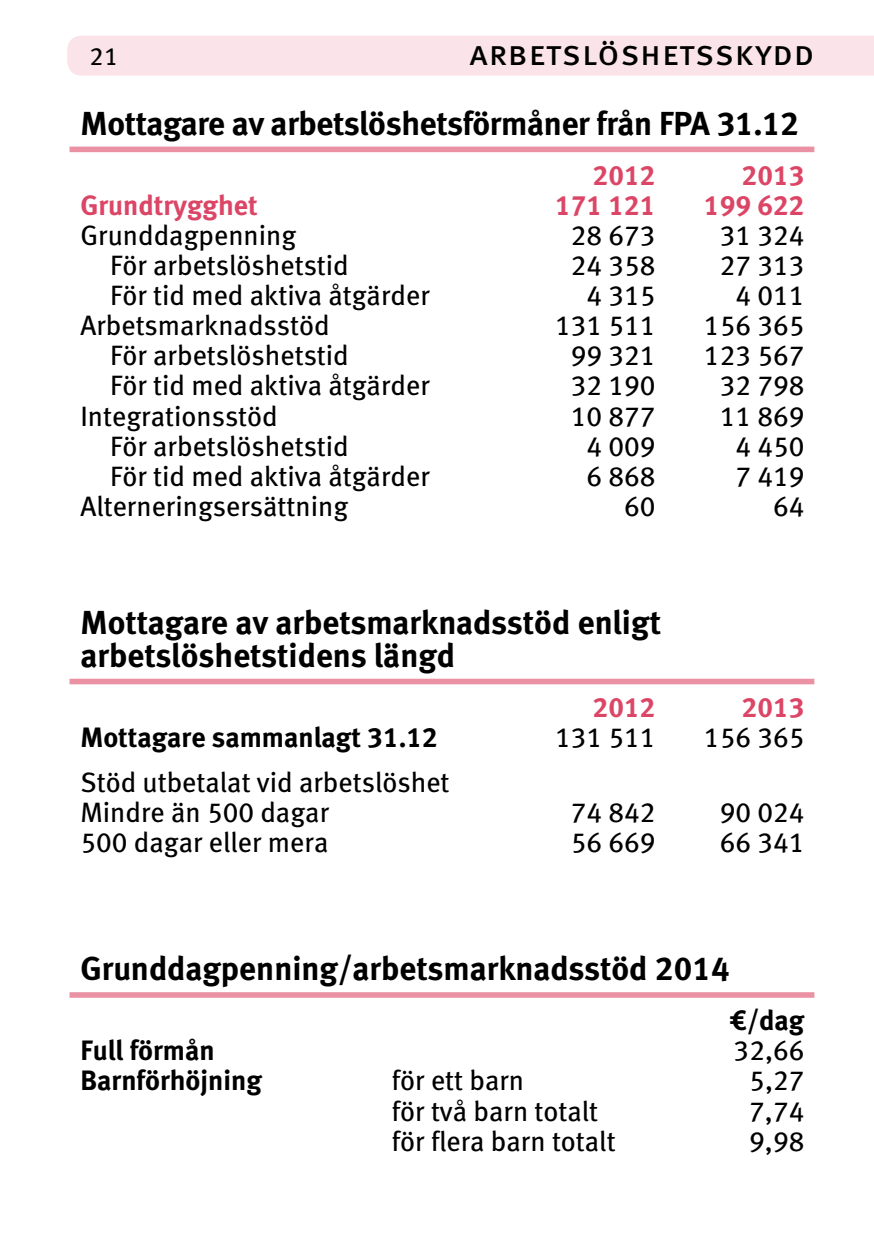
<style>
.page{position:relative;width:874px;height:1241px;background:#fff}
.page>*{position:absolute;margin:0;border:0;box-sizing:border-box;transform-origin:0 0}
.t1{font:35px "Meta Book LF Caps";letter-spacing:.025em;color:#000}
.t2{font:33.25px/33.2px "Meta Bold LF";letter-spacing:-.005em;color:#000}
.t3{font:28px/30.1px "Meta Book LF";color:#000}
.t4{font:28px "Meta Bold LF";color:#000}
.t5{font:28px "Meta Bold LF";color:#dc4666}
.t6{font:25.2px "Meta Book LF Caps";color:#000}
</style>
<div class="page">
<div style="left:67px;top:36px;width:806px;height:39px;background:#fae4e9"></div>
<div style="left:69px;top:146px;width:745px;height:6px;background:#ea92a4"></div>
<div style="left:69px;top:992px;width:745px;height:5px;background:#ea92a4"></div>
<div style="left:69px;top:678px;width:745px;height:6px;background:#ea92a4"></div>
<p class="t6" style="left:89px;top:41px;width:30px">21</p>
<p class="t1" style="left:469px;top:32px;width:346px">arbetslöshetsskydd</p>
<p class="t2" style="left:80px;top:106px;width:720px">Mottagare av arbetslöshetsförmåner från FPA 31.12</p>
<p class="t5" style="left:592px;top:158px;width:64px">2012</p>
<p class="t5" style="left:741px;top:158px;width:64px">2013</p>
<p class="t5" style="left:80px;top:189px;width:178px">Grundtrygghet</p>
<p class="t5" style="left:554px;top:189px;width:102px">171 121</p>
<p class="t5" style="left:703px;top:189px;width:102px">199 622</p>
<p class="t3" style="left:80px;top:220px;width:217px">Grunddagpenning</p>
<p class="t3" style="left:570px;top:220px;width:86px">28 673</p>
<p class="t3" style="left:719px;top:220px;width:86px">31 324</p>
<p class="t3" style="left:110px;top:250px;width:240px">För arbetslöshetstid</p>
<p class="t3" style="left:570px;top:250px;width:86px">24 358</p>
<p class="t3" style="left:719px;top:250px;width:86px">27 313</p>
<p class="t3" style="left:110px;top:280px;width:321px">För tid med aktiva åtgärder</p>
<p class="t3" style="left:586px;top:280px;width:71px">4 315</p>
<p class="t3" style="left:735px;top:280px;width:71px">4 011</p>
<p class="t3" style="left:80px;top:310px;width:250px">Arbetsmarknadsstöd</p>
<p class="t3" style="left:554px;top:310px;width:102px">131 511</p>
<p class="t3" style="left:703px;top:310px;width:102px">156 365</p>
<p class="t3" style="left:110px;top:340px;width:240px">För arbetslöshetstid</p>
<p class="t3" style="left:570px;top:340px;width:86px">99 321</p>
<p class="t3" style="left:703px;top:340px;width:102px">123 567</p>
<p class="t3" style="left:110px;top:370px;width:321px">För tid med aktiva åtgärder</p>
<p class="t3" style="left:570px;top:370px;width:86px">32 190</p>
<p class="t3" style="left:719px;top:370px;width:86px">32 798</p>
<p class="t3" style="left:80px;top:400px;width:199px">Integrationsstöd</p>
<p class="t3" style="left:570px;top:400px;width:86px">10 877</p>
<p class="t3" style="left:719px;top:400px;width:86px">11 869</p>
<p class="t3" style="left:110px;top:431px;width:240px">För arbetslöshetstid</p>
<p class="t3" style="left:586px;top:431px;width:71px">4 009</p>
<p class="t3" style="left:735px;top:431px;width:71px">4 450</p>
<p class="t3" style="left:110px;top:461px;width:321px">För tid med aktiva åtgärder</p>
<p class="t3" style="left:586px;top:461px;width:71px">6 868</p>
<p class="t3" style="left:735px;top:461px;width:71px">7 419</p>
<p class="t3" style="left:80px;top:491px;width:269px">Alterneringsersättning</p>
<p class="t3" style="left:623px;top:491px;width:33px">60</p>
<p class="t3" style="left:772px;top:491px;width:33px">64</p>
<p class="t2" style="left:80px;top:605px;width:582px">Mottagare av arbetsmarknadsstöd enligt arbetslöshetstidens längd</p>
<p class="t5" style="left:592px;top:690px;width:64px">2012</p>
<p class="t5" style="left:741px;top:690px;width:64px">2013</p>
<p class="t4" style="left:80px;top:720px;width:359px">Mottagare sammanlagt 31.12</p>
<p class="t3" style="left:554px;top:722px;width:102px">131 511</p>
<p class="t3" style="left:703px;top:722px;width:102px">156 365</p>
<p class="t3" style="left:80px;top:767px;width:370px">Stöd utbetalat vid arbetslöshet<br>Mindre än 500 dagar</p>
<p class="t3" style="left:570px;top:797px;width:86px">74 842</p>
<p class="t3" style="left:719px;top:797px;width:86px">90 024</p>
<p class="t3" style="left:80px;top:827px;width:249px">500 dagar eller mera</p>
<p class="t3" style="left:570px;top:827px;width:86px">56 669</p>
<p class="t3" style="left:719px;top:827px;width:86px">66 341</p>
<p class="t2" style="left:80px;top:951px;width:650px">Grunddagpenning/arbetsmarknadsstöd 2014</p>
<p class="t4" style="left:729px;top:1003px;width:76px">€/dag</p>
<p class="t4" style="left:80px;top:1034px;width:136px">Full förmån</p>
<p class="t3" style="left:733px;top:1035px;width:72px">32,66</p>
<p class="t4" style="left:80px;top:1064px;width:183px">Barnförhöjning</p>
<p class="t3" style="left:391px;top:1065px;width:134px">för ett barn</p>
<p class="t3" style="left:749px;top:1065px;width:57px">5,27</p>
<p class="t3" style="left:391px;top:1095px;width:208px">för två barn totalt</p>
<p class="t3" style="left:748px;top:1095px;width:57px">7,74</p>
<p class="t3" style="left:391px;top:1125px;width:225px">för flera barn totalt</p>
<p class="t3" style="left:748px;top:1125px;width:57px">9,98</p>
</div>
